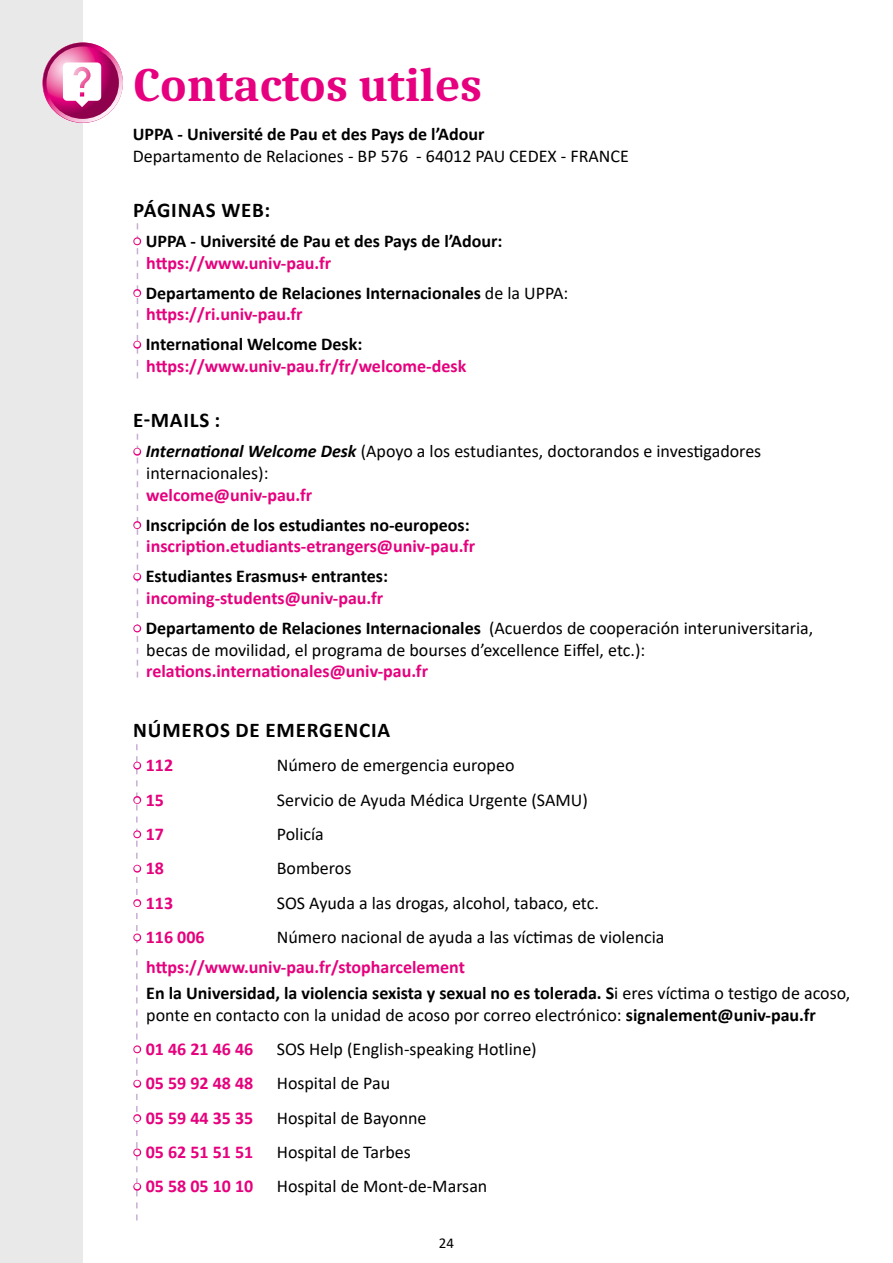
<style>
.page{position:relative;width:893px;height:1263px;background:#fff}
.page>*{position:absolute;margin:0;border:0;box-sizing:border-box;transform-origin:0 0}
.t1{font:700 48px "Caladea";color:#e60080}
.t2{font:700 21px "Calibri";letter-spacing:.04em;color:#000}
.t3{font:18px/21.6px "Calibri";color:#000}
.t4{font:700 18px/21.6px "Calibri";color:#000}
.t5{font:700 18px/21.6px "Calibri";color:#e6007d}
.t6{font:15px "Calibri";color:#000}
.s1{font-weight:400;color:#e6007d}
.s2{color:#e6007d}
.s3{font-weight:400}
.s4{color:#000}
.s5{font-weight:700;font-style:italic}
.s6{font-weight:700}
</style>
<div class="page">
<svg style="left:136px;top:744px;width:2px;height:476px"></svg>
<svg style="left:137px;top:434px;width:1px;height:243px"></svg>
<svg style="left:137px;top:223px;width:1px;height:155px"></svg>
<div style="left:0;top:0;width:83px;height:1263px;background:#e9e9e9"></div>
<svg style="left:43px;top:43px;width:80px;height:80px"></svg>
<svg style="left:46px;top:46px;width:73px;height:73px;background:#c3367f"></svg>
<svg style="left:63px;top:63px;width:38px;height:44px"></svg>
<h1 class="t1" style="left:133px;top:56px;width:351px">Contactos utiles</h1>
<p class="t4" style="left:133px;top:123px;width:353px">UPPA - Université de Pau et des Pays de l’Adour</p>
<p class="t3" style="left:133px;top:144px;width:498px">Departamento de Relaciones - BP 576 - 64012 PAU CEDEX - FRANCE</p>
<p class="t2" style="left:133px;top:195px;width:139px">PÁGINAS WEB:</p>
<p class="t4" style="left:146px;top:230px;width:358px;text-indent:-14px"><span class="s1">•</span> UPPA - Université de Pau et des Pays de l’Adour: <span class="s2">https://www.univ-pau.fr</span></p>
<p class="t4" style="left:146px;top:282px;width:424px;text-indent:-14px"><span class="s1">•</span> Departamento de Relaciones Internacionales <span class="s3">de la UPPA: </span><span class="s2">https://ri.univ-pau.fr</span></p>
<p class="t5" style="left:146px;top:333px;width:322px;text-indent:-14px"><span class="s3">•</span> <span class="s4">International Welcome Desk: </span>https://www.univ-pau.fr/fr/welcome-desk</p>
<p class="t2" style="left:133px;top:405px;width:89px">E-MAILS :</p>
<p class="t3" style="left:146px;top:440px;width:617px;text-indent:-13px"><span class="s2">•</span> <span class="s5">International Welcome Desk</span> (Apoyo a los estudiantes, doctorandos e investigadores internacionales):</p>
<p class="t5" style="left:146px;top:484px;width:167px">welcome@univ-pau.fr</p>
<p class="t5" style="left:146px;top:514px;width:330px;text-indent:-14px"><span class="s3">•</span> <span class="s4">Inscripción de los estudiantes no-europeos: </span>inscription.etudiants-etrangers@univ-pau.fr</p>
<p class="t4" style="left:133px;top:565px;width:257px;text-align:center"><span class="s1">•</span> Estudiantes Erasmus+ entrantes: <span class="s2">incoming-students@univ-pau.fr</span></p>
<p class="t3" style="left:146px;top:617px;width:668px;text-indent:-14px"><span class="s2">•</span> <span class="s6">Departamento de Relaciones Internacionales</span> (Acuerdos de cooperación interuniversitaria, becas de movilidad, el programa de bourses d’excellence Eiffel, etc.):</p>
<p class="t5" style="left:146px;top:660px;width:283px">relations.internationales@univ-pau.fr</p>
<p class="t2" style="left:133px;top:715px;width:259px">NÚMEROS DE EMERGENCIA</p>
<p class="t5" style="left:133px;top:754px;width:42px"><span class="s3">•</span> 112</p>
<p class="t3" style="left:277px;top:754px;width:239px">Número de emergencia europeo</p>
<p class="t5" style="left:133px;top:789px;width:33px"><span class="s3">•</span> 15</p>
<p class="t3" style="left:277px;top:788px;width:313px">Servicio de Ayuda Médica Urgente (SAMU)</p>
<p class="t5" style="left:133px;top:823px;width:33px"><span class="s3">•</span> 17</p>
<p class="t3" style="left:277px;top:823px;width:49px">Policía</p>
<p class="t5" style="left:133px;top:857px;width:33px"><span class="s3">•</span> 18</p>
<p class="t3" style="left:277px;top:857px;width:76px">Bomberos</p>
<p class="t5" style="left:133px;top:892px;width:42px"><span class="s3">•</span> 113</p>
<p class="t3" style="left:277px;top:891px;width:324px">SOS Ayuda a las drogas, alcohol, tabaco, etc.</p>
<p class="t5" style="left:133px;top:926px;width:73px"><span class="s3">•</span> 116 006</p>
<p class="t3" style="left:277px;top:926px;width:389px">Número nacional de ayuda a las víctimas de violencia</p>
<p class="t4" style="left:146px;top:954px;width:706px;line-height:25.8px"><span class="s2">https://www.univ-pau.fr/stopharcelement<br></span>En la Universidad, la violencia sexista y sexual no es tolerada. S<span class="s3">i eres víctima o testigo de acoso,</span></p>
<p class="t3" style="left:146px;top:1003px;width:671px">ponte en contacto con la unidad de acoso por correo electrónico: <span class="s6">signalement@univ-pau.fr</span></p>
<p class="t5" style="left:133px;top:1038px;width:122px"><span class="s3">•</span> 01 46 21 46 46</p>
<p class="t3" style="left:277px;top:1038px;width:261px">SOS Help (English-speaking Hotline)</p>
<p class="t5" style="left:133px;top:1072px;width:122px"><span class="s3">•</span> 05 59 92 48 48</p>
<p class="t3" style="left:277px;top:1072px;width:115px">Hospital de Pau</p>
<p class="t5" style="left:133px;top:1107px;width:122px"><span class="s3">•</span> 05 59 44 35 35</p>
<p class="t3" style="left:277px;top:1106px;width:151px">Hospital de Bayonne</p>
<p class="t5" style="left:133px;top:1141px;width:122px"><span class="s3">•</span> 05 62 51 51 51</p>
<p class="t3" style="left:277px;top:1141px;width:136px">Hospital de Tarbes</p>
<p class="t5" style="left:133px;top:1175px;width:122px"><span class="s3">•</span> 05 58 05 10 10</p>
<p class="t3" style="left:277px;top:1175px;width:212px">Hospital de Mont-de-Marsan</p>
<p class="t6" style="left:439px;top:1233px;width:17px">24</p>
</div>
